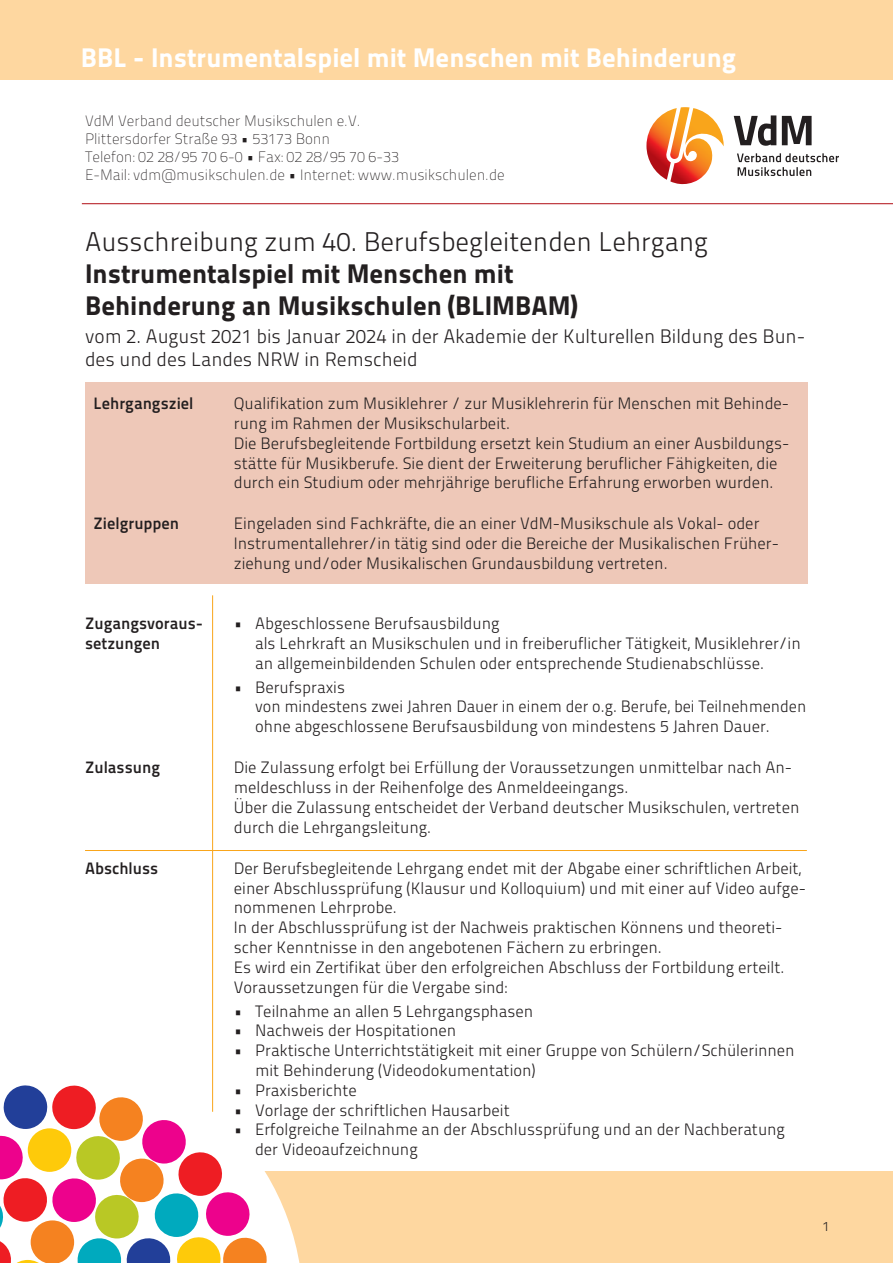
<style>
.page{position:relative;width:893px;height:1263px;background:#fff}
.page>*{position:absolute;margin:0;border:0;box-sizing:border-box;transform-origin:0 0}
.t1{font:27px/32.4px "Titillium Maps 26 L 999 wt";color:#231f20}
.t2{font:27px "Titillium Maps 26 L 999 wt";color:#fff}
.t3{font:27px "Titillium Maps 26 L 250 wt";color:#231f20}
.t4{font:19.5px/23.4px "Titillium Maps 26 L 250 wt";color:#231f20}
.t5{font:16.5px/19.8px "Titillium Maps 26 L 250 wt";color:#231f20}
.t6{font:16.5px "Titillium Maps 26 L 750 wt";color:#231f20}
.t7{font:15px/18px "Titillium Maps 26 L 1 wt";color:#231f20}
.t8{font:13.5px "Titillium Maps 26 L 250 wt";color:#231f20}
</style>
<div class="page">
<div style="left:45px;top:1172px;width:848px;height:91px;background:#fed7a0"></div>
<svg style="left:213px;top:1048px;width:90px;height:215px"></svg>
<svg style="left:0;top:1084px;width:269px;height:179px"></svg>
<div style="left:85px;top:382px;width:723px;height:201px;background:#eec8b8"></div>
<hr style="left:82px;top:203px;width:811px;height:1px;background:#b00d15">
<img style="left:646px;top:107px;width:78px;height:77px">
<svg style="left:737px;top:153px;width:102px;height:23px"></svg>
<svg style="left:734px;top:115px;width:78px;height:31px"></svg>
<div style="left:0;top:0;width:893px;height:79px;background:#fed7a0"></div>
<hr style="left:212px;top:595px;width:1px;height:517px;background:#f9a51b">
<hr style="left:85px;top:850px;width:722px;height:1px;background:#f9a51b">
<h1 class="t2" style="left:81px;top:36px;width:657px">BBL - Instrumentalspiel mit Menschen mit Behinderung</h1>
<p class="t7" style="left:85px;top:111px;width:421px">VdM Verband deutscher Musikschulen e.V.<br>Plittersdorfer Straße 93 • 53173 Bonn<br>Telefon: 02 28/95 70 6-0 • Fax: 02 28/95 70 6-33<br>E-Mail: vdm@musikschulen.de • Internet: www.musikschulen.de</p>
<h1 class="t3" style="left:85px;top:221px;width:624px">Ausschreibung zum 40. Berufsbegleitenden Lehrgang</h1>
<h1 class="t1" style="left:85px;top:256px;width:494px">Instrumentalspiel mit Menschen mit<br>Behinderung an Musikschulen (BLIMBAM)</h1>
<p class="t4" style="left:85px;top:323px;width:722px">vom 2. August 2021 bis Januar 2024 in der Akademie der Kulturellen Bildung des Bun&shy;des und des Landes NRW in Remscheid</p>
<p class="t6" style="left:94px;top:391px;width:101px">Lehrgangsziel</p>
<p class="t5" style="left:234px;top:393px;width:557px">Qualifikation zum Musiklehrer / zur Musiklehrerin für Menschen mit Behinde&shy;rung im Rahmen der Musikschularbeit.<br>Die Berufsbegleitende Fortbildung ersetzt kein Studium an einer Ausbildungs&shy;stätte für Musikberufe. Sie dient der Erweiterung beruflicher Fähigkeiten, die durch ein Studium oder mehrjährige berufliche Erfahrung erworben wurden.</p>
<p class="t6" style="left:94px;top:511px;width:87px">Zielgruppen</p>
<p class="t5" style="left:234px;top:513px;width:547px">Eingeladen sind Fachkräfte, die an einer VdM-Musikschule als Vokal- oder<br>Instrumentallehrer/in tätig sind oder die Bereiche der Musikalischen Früher&shy;ziehung und/oder Musikalischen Grundausbildung vertreten.</p>
<p class="t6" style="left:85px;top:610px;width:120px">Zugangsvoraus-</p>
<p class="t5" style="left:234px;top:612px;width:267px">• Abgeschlossene Berufsausbildung</p>
<p class="t6" style="left:85px;top:630px;width:77px">setzungen</p>
<p class="t5" style="left:255px;top:632px;width:547px">als Lehrkraft an Musikschulen und in freiberuflicher Tätigkeit, Musiklehrer/in an allgemeinbildenden Schulen oder entsprechende Studienabschlüsse.</p>
<p class="t5" style="left:255px;top:676px;width:553px;text-indent:-21px">• Berufspraxis<br>von mindestens zwei Jahren Dauer in einem der o.g. Berufe, bei Teilnehmenden ohne abgeschlossene Berufsausbildung von mindestens 5 Jahren Dauer.</p>
<p class="t6" style="left:85px;top:755px;width:77px">Zulassung</p>
<p class="t5" style="left:234px;top:757px;width:567px">Die Zulassung erfolgt bei Erfüllung der Voraussetzungen unmittelbar nach An&shy;meldeschluss in der Reihenfolge des Anmeldeeingangs.<br>Über die Zulassung entscheidet der Verband deutscher Musikschulen, vertreten durch die Lehrgangsleitung.</p>
<p class="t6" style="left:85px;top:855px;width:75px">Abschluss</p>
<p class="t5" style="left:234px;top:857px;width:574px">Der Berufsbegleitende Lehrgang endet mit der Abgabe einer schriftlichen Arbeit, einer Abschlussprüfung (Klausur und Kolloquium) und mit einer auf Video aufge&shy;nommenen Lehrprobe.<br>In der Abschlussprüfung ist der Nachweis praktischen Könnens und theoreti&shy;scher Kenntnisse in den angebotenen Fächern zu erbringen.<br>Es wird ein Zertifikat über den erfolgreichen Abschluss der Fortbildung erteilt.<br>Voraussetzungen für die Vergabe sind:</p>
<p class="t5" style="left:234px;top:1000px;width:301px">• Teilnahme an allen 5 Lehrgangsphasen</p>
<p class="t5" style="left:234px;top:1020px;width:224px">• Nachweis der Hospitationen</p>
<p class="t5" style="left:255px;top:1040px;width:541px;text-indent:-21px">• Praktische Unterrichtstätigkeit mit einer Gruppe von Schülern/Schülerinnen mit Behinderung (Videodokumentation)</p>
<p class="t5" style="left:234px;top:1079px;width:124px">• Praxisberichte</p>
<p class="t5" style="left:234px;top:1099px;width:277px">• Vorlage der schriftlichen Hausarbeit</p>
<p class="t5" style="left:255px;top:1119px;width:531px;text-indent:-21px">• Erfolgreiche Teilnahme an der Abschlussprüfung und an der Nachberatung der Videoaufzeichnung</p>
<p class="t8" style="left:822px;top:1216px;width:9px">1</p>
</div>
